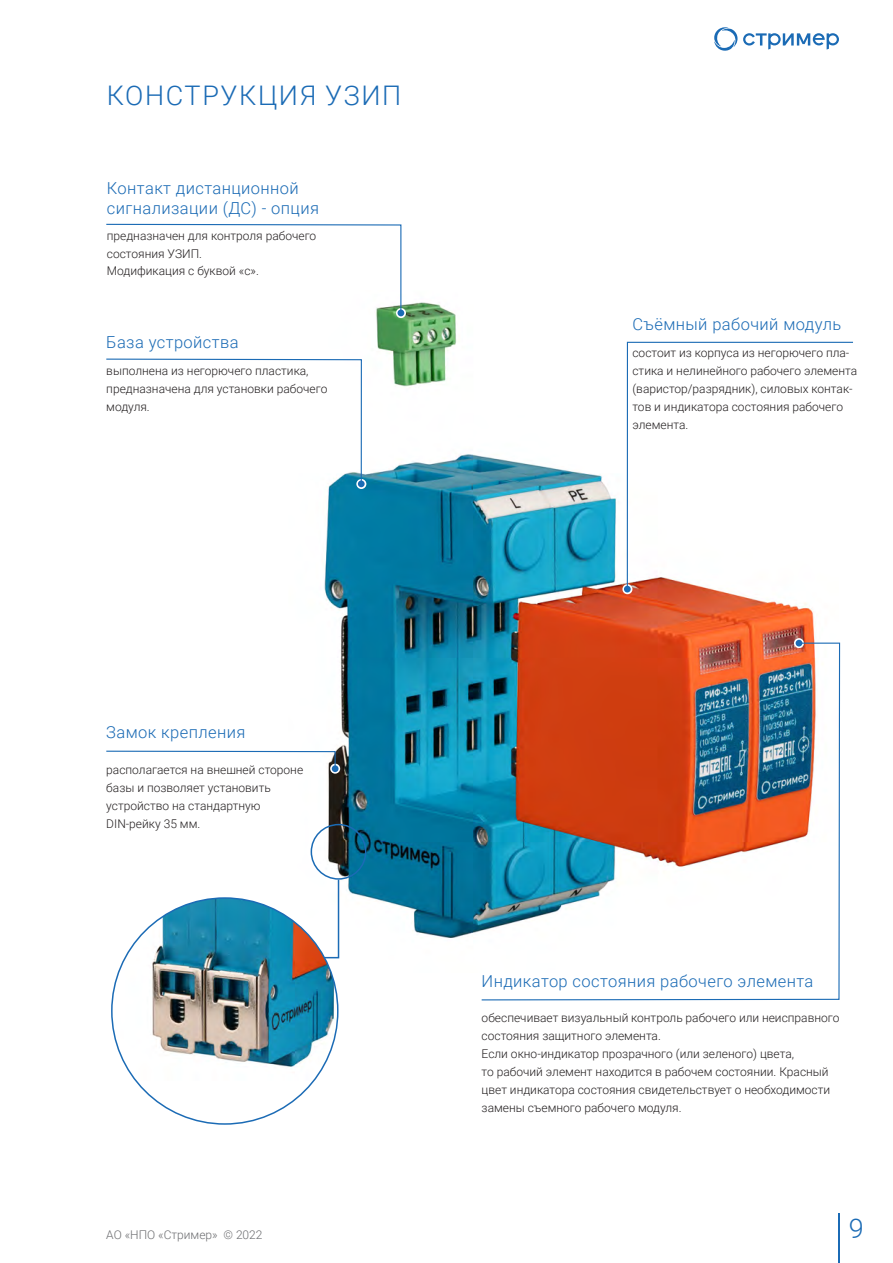
<style>
.page{position:relative;width:893px;height:1263px;background:#fff}
.page>*{position:absolute;margin:0;border:0;box-sizing:border-box;transform-origin:0 0}
.t1{font:300 27px "Roboto";letter-spacing:.06em;color:#1b6bb5}
.t2{font:300 16.5px/19.8px "Roboto";letter-spacing:.025em;color:#1b6bb5}
.t3{font:300 12px/18px "Roboto";color:#231f20}
.t4{font:300 12px "Roboto";color:#6c6d70}
</style>
<div class="page">
<hr style="left:838px;top:1213px;width:2px;height:50px;background:#1b6bb5">
<svg style="left:714px;top:27px;width:125px;height:24px"></svg>
<img style="left:118px;top:302px;width:698px;height:670px">
<img style="left:112px;top:898px;width:226px;height:226px;border-radius:113px">
<svg style="left:396px;top:308px;width:10px;height:10px"></svg>
<svg style="left:356px;top:479px;width:10px;height:10px"></svg>
<svg style="left:794px;top:638px;width:10px;height:10px"></svg>
<svg style="left:330px;top:764px;width:10px;height:10px"></svg>
<svg style="left:622px;top:584px;width:10px;height:10px"></svg>
<svg style="left:106px;top:223px;width:296px;height:91px"></svg>
<div style="left:397px;top:310px;width:7px;height:6px;background:#1b6bb5;border-radius:50%"></div>
<svg style="left:106px;top:750px;width:230px;height:20px"></svg>
<div style="left:332px;top:765px;width:6px;height:7px;background:#1b6bb5;border-radius:50%"></div>
<svg style="left:106px;top:358px;width:256px;height:127px"></svg>
<div style="left:358px;top:480px;width:7px;height:7px;background:#1b6bb5;border-radius:50%"></div>
<img style="left:480px;top:642px;width:361px;height:359px">
<svg style="left:796px;top:640px;width:6px;height:6px"></svg>
<svg style="left:626px;top:341px;width:227px;height:249px"></svg>
<div style="left:624px;top:586px;width:7px;height:6px;background:#1b6bb5;border-radius:50%"></div>
<div style="left:311px;top:824px;width:55px;height:56px;border:2px solid #1b6bb5;border-radius:50%"></div>
<svg style="left:323px;top:878px;width:17px;height:81px"></svg>
<h1 class="t1" style="left:107px;top:77px;width:296px">КОНСТРУКЦИЯ УЗИП</h1>
<h2 class="t2" style="left:107px;top:178px;width:214px">Контакт дистанционной сигнализации (ДС) - опция</h2>
<p class="t3" style="left:107px;top:227px;width:211px">предназначен для контроля рабочего состояния УЗИП.</p>
<p class="t3" style="left:107px;top:261px;width:154px">Модификация с буквой «с».</p>
<h2 class="t2" style="left:106px;top:332px;width:134px">База устройства</h2>
<p class="t3" style="left:106px;top:361px;width:223px">выполнена из негорючего пластика, предназначена для установки рабочего модуля.</p>
<h2 class="t2" style="left:632px;top:314px;width:210px">Съёмный рабочий модуль</h2>
<p class="t3" style="left:632px;top:343px;width:226px">состоит из корпуса из негорючего пла&shy;стика и нелинейного рабочего элемента (варистор/разрядник), силовых контак&shy;тов и индикатора состояния рабочего элемента.</p>
<h2 class="t2" style="left:106px;top:722px;width:141px">Замок крепления</h2>
<p class="t3" style="left:106px;top:760px;width:198px">располагается на внешней стороне базы и позволяет установить устройство на стандартную<br>DIN-рейку 35 мм.</p>
<p class="t4" style="left:106px;top:1226px;width:158px">АО «НПО «Стример» © 2022</p>
<h2 class="t2" style="left:482px;top:970px;width:333px">Индикатор состояния рабочего элемента</h2>
<p class="t3" style="left:482px;top:1008px;width:359px">обеспечивает визуальный контроль рабочего или неисправного состояния защитного элемента.<br>Если окно-индикатор прозрачного (или зеленого) цвета,<br>то рабочий элемент находится в рабочем состоянии. Красный цвет индикатора состояния свидетельствует о необходимости замены съемного рабочего модуля.</p>
<h1 class="t1" style="left:849px;top:1209px;width:16px">9</h1>
</div>
